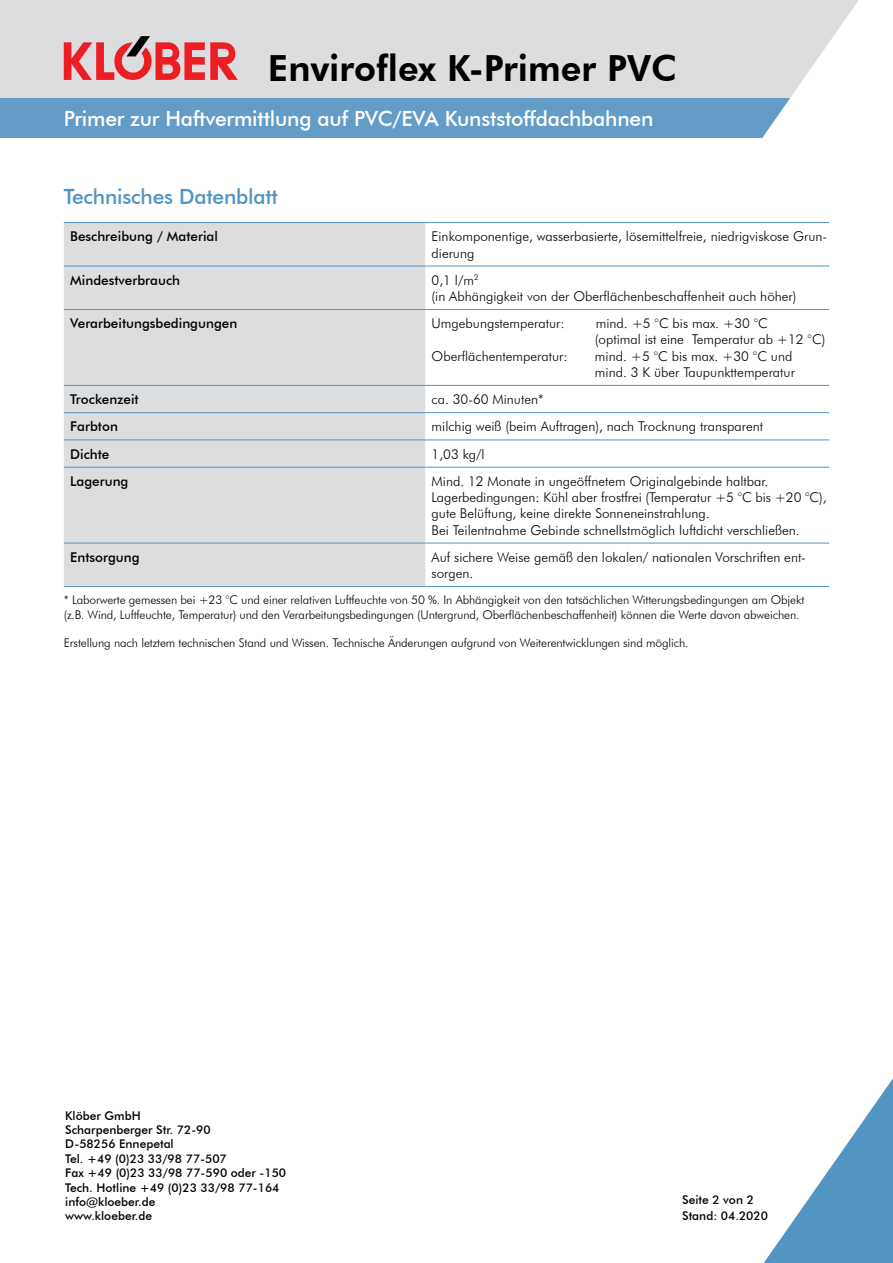
<style>
.page{position:relative;width:893px;height:1263px;background:#fff}
.page>*{position:absolute;margin:0;border:0;box-sizing:border-box;transform-origin:0 0}
.t1{font:800 36px "Futura BT";color:#000}
.t2{font:500 21px "Futura BT";letter-spacing:-.01em;color:#fff}
.t3{font:500 21px "Futura BT";letter-spacing:-.01em;color:#5294c2}
.t4{font:300 13.5px/16.2px "Futura BT";color:#000}
.t5{font:500 13.5px "Futura BT";color:#000}
.t6{font:300 12px/14.4px "Futura BT";letter-spacing:-.01em;color:#000}
.t7{font:500 12px/14.4px "Futura BT";color:#000}
</style>
<div class="page">
<div style="left:0;top:0;width:893px;height:106px;background:#dcddde"></div>
<div style="left:0;top:99px;width:893px;height:39px;background:#629cc7"></div>
<svg style="left:64px;top:36px;width:174px;height:44px"></svg>
<svg style="left:764px;top:1078px;width:129px;height:185px"></svg>
<svg style="left:755px;top:0;width:138px;height:138px"></svg>
<div style="left:64px;top:223px;width:361px;height:363px;background:#dcddde"></div>
<hr style="left:64px;top:222px;width:361px;height:1px;background:#5294c2">
<hr style="left:425px;top:222px;width:404px;height:1px;background:#5294c2">
<hr style="left:64px;top:266px;width:361px;height:1px;background:#5294c2">
<hr style="left:425px;top:266px;width:404px;height:1px;background:#5294c2">
<hr style="left:64px;top:309px;width:361px;height:1px;background:#5294c2">
<hr style="left:425px;top:309px;width:404px;height:1px;background:#5294c2">
<hr style="left:64px;top:385px;width:361px;height:1px;background:#5294c2">
<hr style="left:425px;top:385px;width:404px;height:1px;background:#5294c2">
<hr style="left:64px;top:412px;width:361px;height:1px;background:#5294c2">
<hr style="left:425px;top:412px;width:404px;height:1px;background:#5294c2">
<hr style="left:64px;top:439px;width:361px;height:1px;background:#5294c2">
<hr style="left:425px;top:439px;width:404px;height:1px;background:#5294c2">
<hr style="left:64px;top:467px;width:361px;height:1px;background:#5294c2">
<hr style="left:425px;top:467px;width:404px;height:1px;background:#5294c2">
<hr style="left:64px;top:543px;width:361px;height:1px;background:#5294c2">
<hr style="left:425px;top:543px;width:404px;height:1px;background:#5294c2">
<hr style="left:64px;top:586px;width:361px;height:1px;background:#5294c2">
<hr style="left:425px;top:586px;width:404px;height:1px;background:#5294c2">
<h1 class="t1" style="left:268px;top:46px;width:411px">Enviroflex K-Primer PVC</h1>
<h2 class="t2" style="left:64px;top:106px;width:591px">Primer zur Haftvermittlung auf PVC/EVA Kunststoffdachbahnen</h2>
<h2 class="t3" style="left:64px;top:183px;width:216px">Technisches Datenblatt</h2>
<p class="t5" style="left:70px;top:228px;width:149px">Beschreibung / Material</p>
<p class="t4" style="left:432px;top:228px;width:397px">Einkomponentige, wasserbasierte, lösemittelfreie, niedrigviskose Grun&shy;dierung</p>
<p class="t5" style="left:70px;top:272px;width:111px">Mindestverbrauch</p>
<p class="t4" style="left:432px;top:272px;width:366px">0,1 l/m<sup>2<br></sup>(in Abhängigkeit von der Oberflächenbeschaffenheit auch höher)</p>
<p class="t5" style="left:70px;top:315px;width:169px">Verarbeitungsbedingungen</p>
<p class="t4" style="left:432px;top:315px;width:135px">Umgebungstemperatur:</p>
<p class="t4" style="left:595px;top:315px;width:232px">mind. +5 °C bis max. +30 °C<br>(optimal ist eine Temperatur ab +12 °C)</p>
<p class="t4" style="left:432px;top:348px;width:138px">Oberflächentemperatur:</p>
<p class="t4" style="left:595px;top:348px;width:201px">mind. +5 °C bis max. +30 °C und mind. 3 K über Taupunkttemperatur</p>
<p class="t5" style="left:70px;top:391px;width:70px">Trockenzeit</p>
<p class="t4" style="left:432px;top:391px;width:114px">ca. 30-60 Minuten*</p>
<p class="t5" style="left:70px;top:418px;width:49px">Farbton</p>
<p class="t4" style="left:432px;top:418px;width:333px">milchig weiß (beim Auftragen), nach Trocknung transparent</p>
<p class="t5" style="left:70px;top:446px;width:41px">Dichte</p>
<p class="t4" style="left:432px;top:446px;width:55px">1,03 kg/l</p>
<p class="t5" style="left:70px;top:473px;width:60px">Lagerung</p>
<p class="t4" style="left:432px;top:473px;width:397px">Mind. 12 Monate in ungeöffnetem Originalgebinde haltbar.<br>Lagerbedingungen: Kühl aber frostfrei (Temperatur +5 °C bis +20 °C), gute Belüftung, keine direkte Sonneneinstrahlung.<br>Bei Teilentnahme Gebinde schnellstmöglich luftdicht verschließen.</p>
<p class="t5" style="left:70px;top:549px;width:71px">Entsorgung</p>
<p class="t4" style="left:432px;top:549px;width:376px">Auf sichere Weise gemäß den lokalen/ nationalen Vorschriften ent&shy;sorgen.</p>
<p class="t6" style="left:64px;top:593px;width:742px">* Laborwerte gemessen bei +23 °C und einer relativen Luftfeuchte von 50 %. In Abhängigkeit von den tatsächlichen Witterungsbedingungen am Objekt (z.B. Wind, Luftfeuchte, Temperatur) und den Verarbeitungsbedingungen (Untergrund, Oberflächenbeschaffenheit) können die Werte davon abweichen.</p>
<p class="t6" style="left:64px;top:636px;width:626px">Erstellung nach letztem technischen Stand und Wissen. Technische Änderungen aufgrund von Weiterentwicklungen sind möglich.</p>
<p class="t7" style="left:65px;top:1108px;width:222px">Klöber GmbH<br>Scharpenberger Str. 72-90<br>D-58256 Ennepetal<br>Tel. +49 (0)23 33/98 77-507<br>Fax +49 (0)23 33/98 77-590 oder -150<br>Tech. Hotline +49 (0)23 33/98 77-164 info@kloeber.de<br>www.kloeber.de</p>
<p class="t7" style="left:682px;top:1191px;width:87px;line-height:16.5px">Seite 2 von 2<br>Stand: 04.2020</p>
</div>
